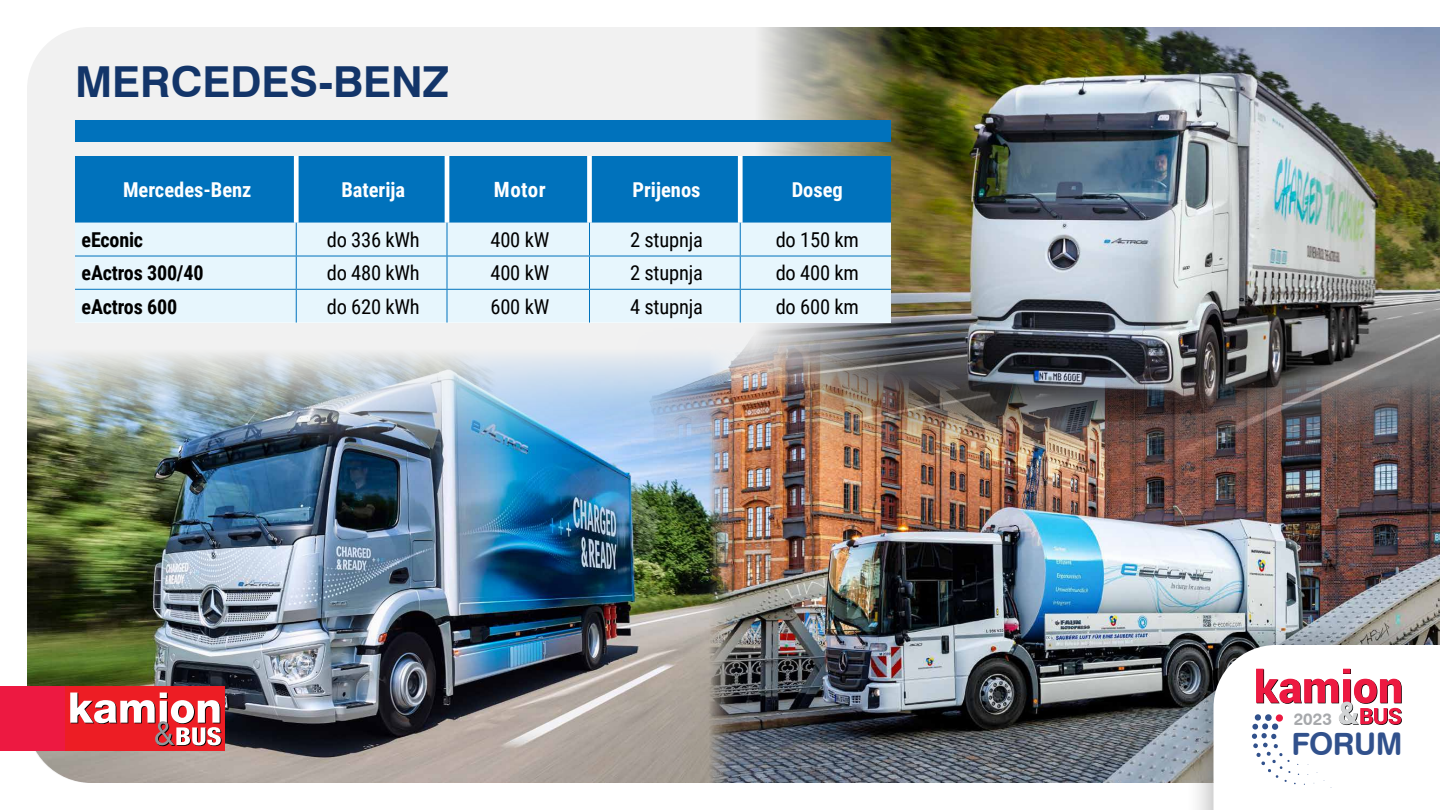
<style>
.page{position:relative;width:1440px;height:810px;background:#fff}
.page>*{position:absolute;margin:0;border:0;box-sizing:border-box;transform-origin:0 0}
.t1{font:700 42.75px "Swiss 721 BT";color:#133569}
.t2{font:30.75px "Swiss 721 BT Bold Rounded";letter-spacing:-.02em;color:#31518c}
.t3{font:700 21px "Roboto Condensed";letter-spacing:.025em;color:#fff}
.t4{font:20.48px "Roboto Condensed";letter-spacing:-.01em;color:#000}
.t5{font:700 20.48px "Roboto Condensed";color:#fff}
.t6{font:700 20.48px "Roboto Condensed";letter-spacing:-.01em;color:#000}
.t7{font:16.8px "Swiss 721 BT Bold Rounded";color:#a7a9ac}
</style>
<div class="page">
<div style="left:27px;top:27px;width:693px;height:264px;background:#f1f1f1"></div>
<img style="left:742px;top:487px;width:698px;height:296px">
<img style="left:27px;top:291px;width:715px;height:492px">
<div style="left:1185px;top:618px;width:255px;height:192px;background:#000;opacity:.25"></div>
<svg style="left:1214px;top:645px;width:226px;height:165px"></svg>
<div style="left:0;top:686px;width:225px;height:65px;background:#ed1941"></div>
<div style="left:66px;top:686px;width:159px;height:65px;background:#ed1d24"></div>
<svg style="left:70px;top:693px;width:152px;height:53px"></svg>
<img style="left:720px;top:27px;width:720px;height:460px">
<div style="left:75px;top:120px;width:816px;height:22px;background:#0072bc"></div>
<div style="left:75px;top:156px;width:816px;height:67px;background:#0072bc"></div>
<div style="left:75px;top:223px;width:816px;height:100px;background:#e7f6fd"></div>
<div style="left:294px;top:156px;width:5px;height:67px;background:#fff"></div>
<hr style="left:445px;top:156px;width:4px;height:67px;background:#fff">
<div style="left:587px;top:156px;width:5px;height:67px;background:#fff"></div>
<div style="left:738px;top:156px;width:5px;height:67px;background:#fff"></div>
<hr style="left:296px;top:223px;width:1px;height:33px;background:#0072bc">
<hr style="left:447px;top:223px;width:1px;height:33px;background:#0072bc">
<hr style="left:589px;top:223px;width:1px;height:33px;background:#0072bc">
<hr style="left:740px;top:223px;width:1px;height:33px;background:#0072bc">
<hr style="left:296px;top:256px;width:1px;height:33px;background:#0072bc">
<hr style="left:447px;top:256px;width:1px;height:33px;background:#0072bc">
<hr style="left:589px;top:256px;width:1px;height:33px;background:#0072bc">
<hr style="left:740px;top:256px;width:1px;height:33px;background:#0072bc">
<hr style="left:296px;top:290px;width:1px;height:33px;background:#0072bc">
<hr style="left:447px;top:290px;width:1px;height:33px;background:#0072bc">
<hr style="left:589px;top:290px;width:1px;height:33px;background:#0072bc">
<hr style="left:740px;top:290px;width:1px;height:33px;background:#0072bc">
<hr style="left:75px;top:256px;width:221px;height:1px;background:#0072bc">
<hr style="left:296px;top:256px;width:151px;height:1px;background:#0072bc">
<hr style="left:447px;top:256px;width:143px;height:1px;background:#0072bc">
<hr style="left:590px;top:256px;width:150px;height:1px;background:#0072bc">
<hr style="left:740px;top:256px;width:151px;height:1px;background:#0072bc">
<hr style="left:75px;top:289px;width:221px;height:1px;background:#0072bc">
<hr style="left:296px;top:289px;width:151px;height:1px;background:#0072bc">
<hr style="left:447px;top:289px;width:143px;height:1px;background:#0072bc">
<hr style="left:590px;top:289px;width:150px;height:1px;background:#0072bc">
<hr style="left:740px;top:289px;width:151px;height:1px;background:#0072bc">
<h1 class="t1" style="left:75px;top:56px;width:375px">MERCEDES-BENZ</h1>
<p class="t5" style="left:123px;top:175px;width:130px">Mercedes-Benz</p>
<p class="t5" style="left:341px;top:175px;width:65px">Baterija</p>
<p class="t3" style="left:494px;top:175px;width:54px">Motor</p>
<p class="t5" style="left:633px;top:175px;width:70px">Prijenos</p>
<p class="t5" style="left:792px;top:175px;width:53px">Doseg</p>
<p class="t6" style="left:82px;top:225px;width:63px">eEconic</p>
<p class="t4" style="left:327px;top:225px;width:95px">do 336 kWh</p>
<p class="t4" style="left:490px;top:225px;width:60px">400 kW</p>
<p class="t4" style="left:630px;top:225px;width:74px">2 stupnja</p>
<p class="t4" style="left:776px;top:225px;width:85px">do 150 km</p>
<p class="t6" style="left:82px;top:259px;width:123px">eActros 300/40</p>
<p class="t4" style="left:327px;top:259px;width:95px">do 480 kWh</p>
<p class="t4" style="left:490px;top:259px;width:60px">400 kW</p>
<p class="t4" style="left:630px;top:259px;width:74px">2 stupnja</p>
<p class="t4" style="left:776px;top:259px;width:85px">do 400 km</p>
<p class="t6" style="left:82px;top:292px;width:97px">eActros 600</p>
<p class="t4" style="left:327px;top:292px;width:95px">do 620 kWh</p>
<p class="t4" style="left:490px;top:292px;width:60px">600 kW</p>
<p class="t4" style="left:630px;top:292px;width:74px">4 stupnja</p>
<p class="t4" style="left:776px;top:292px;width:85px">do 600 km</p>
<p class="t7" style="left:1294px;top:709px;width:40px">2023</p>
<h2 class="t2" style="left:1292px;top:725px;width:112px">FORUM</h2>
</div>
